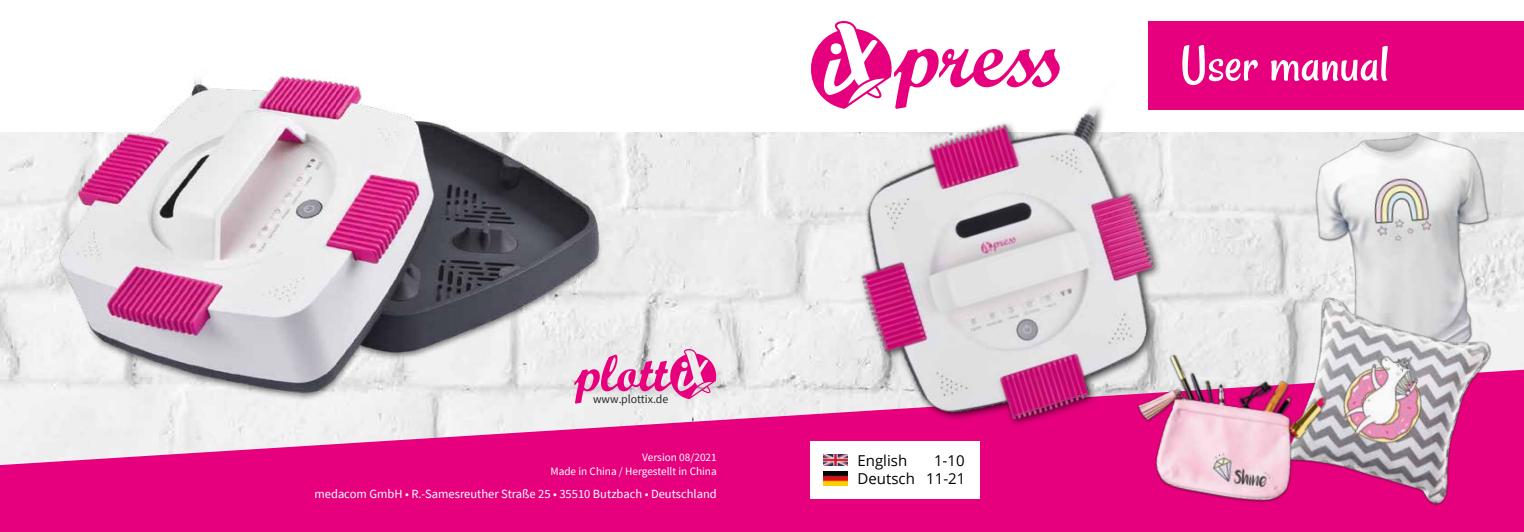
<style>
.page{position:relative;width:1524px;height:532px;background:#fff}
.page>*{position:absolute;margin:0;border:0;box-sizing:border-box;transform-origin:0 0}
.t1{font:53.75px "Rancho";color:#fff}
.t2{font:15px/18px "Open Sans";color:#000;text-align:right}
.t3{font:12.5px "Source Sans Pro";color:#fff}
.t4{font:11.88px "Source Sans Pro";color:#282827}
.t5{font:11.25px/13.5px "Source Sans Pro";color:#fff;text-align:right}
</style>
<div class="page">
<img style="left:0;top:132px;width:1270px;height:236px">
<svg style="left:0;top:368px;width:1112px;height:163px;background:#e72d92"></svg>
<div style="left:1148px;top:21px;width:376px;height:88px;background:#e6007d"></div>
<img style="left:1270px;top:109px;width:254px;height:161px">
<img style="left:1241px;top:270px;width:283px;height:261px">
<img style="left:1112px;top:327px;width:231px;height:204px">
<img style="left:780px;top:65px;width:451px;height:435px">
<svg style="left:624px;top:349px;width:92px;height:54px;background:#e59ac2"></svg>
<img style="left:31px;top:75px;width:593px;height:351px">
<svg style="left:806px;top:21px;width:253px;height:88px"></svg>
<div style="left:810px;top:441px;width:169px;height:57px;background:#fff"></div>
<img style="left:824px;top:454px;width:23px;height:12px">
<img style="left:823px;top:471px;width:24px;height:14px">
<p class="t4" style="left:593px;top:391px;width:77px">www.plottix.de</p>
<p class="t5" style="left:550px;top:450px;width:168px">Version 08/2021<br>Made in China / Hergestellt in China</p>
<p class="t3" style="left:314px;top:485px;width:404px">medacom GmbH • R.-Samesreuther Straße 25 • 35510 Butzbach • Deutschland</p>
<p class="t2" style="left:857px;top:451px;width:51px">English</p>
<p class="t2" style="left:857px;top:451px;width:109px">1-10<br>Deutsch 11-21</p>
<h1 class="t1" style="left:1180px;top:32px;width:210px">User manual</h1>
</div>
